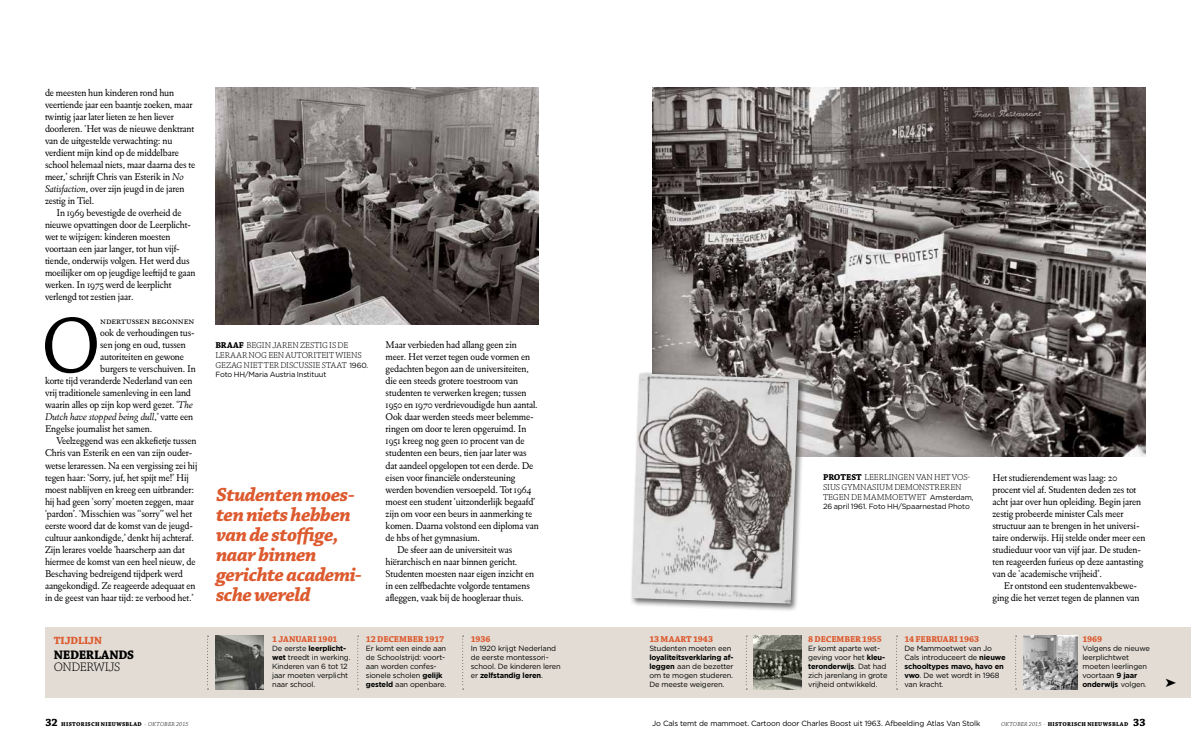
<style>
.page{position:relative;width:1191px;height:752px;background:#fff}
.page>*{position:absolute;margin:0;border:0;box-sizing:border-box;transform-origin:0 0}
.t1{font:83.8px "Chaparral Pro";color:#000}
.t2{font:italic 700 20px/20px "Chaparral Pro";letter-spacing:-.03em;color:#dd5a2f}
.t3{font:700 13px "Chaparral Pro";letter-spacing:-.025em;color:#000}
.t4{font:300 13px "Chaparral Pro";letter-spacing:-.04em;color:#000}
.t5{font:700 11px "Chaparral Pro";letter-spacing:-.01em;color:#dd5a2f}
.t6{font:10px/12px "Eldorado Text";letter-spacing:-.015em;color:#000}
.t7{font:italic 10px "Eldorado Text";letter-spacing:-.015em;color:#000}
.t8{font:10px "Eldorado Text Roman SC";letter-spacing:-.01em;color:#000}
.t9{font:300 9px/10px "Chaparral Pro";letter-spacing:-.005em;color:#000}
.t10{font:700 9px "Chaparral Pro";letter-spacing:-.005em;color:#dd5a2f}
.t11{font:7.5px/9px "Gotham";letter-spacing:-.02em;color:#000}
.t12{font:700 6px "Chaparral Pro";letter-spacing:.05em;color:#000}
.s1{font-style:italic}
.s2{font-style:normal}
.s3{font-weight:700}
.s4{font-family:"Gotham";font-weight:400;font-size:7.5px}
.s5{font-size:11px}
.s6{font-weight:300}
.s7{font-weight:300;font-style:italic}
</style>
<div class="page">
<div style="left:45px;top:626px;width:1146px;height:71px;background:#e2dcd4"></div>
<svg style="left:207px;top:635px;width:1px;height:54px"></svg>
<img style="left:215px;top:635px;width:49px;height:54px">
<svg style="left:357px;top:635px;width:2px;height:54px"></svg>
<svg style="left:462px;top:635px;width:2px;height:54px"></svg>
<svg style="left:746px;top:635px;width:1px;height:54px"></svg>
<img style="left:753px;top:635px;width:49px;height:54px">
<img style="left:1023px;top:635px;width:54px;height:54px">
<svg style="left:896px;top:635px;width:1px;height:54px"></svg>
<svg style="left:1015px;top:635px;width:1px;height:54px"></svg>
<img style="left:652px;top:88px;width:493px;height:368px">
<div style="left:629px;top:371px;width:177px;height:240px;background:#000;opacity:.6"></div>
<img style="left:631px;top:373px;width:167px;height:230px">
<img style="left:215px;top:88px;width:324px;height:236px">
<p class="t6" style="left:45px;top:87px;width:152px">de meesten hun kinderen rond hun veertiende jaar een baantje zoeken, maar twintig jaar later lieten ze hen liever doorleren. ‘Het was de nieuwe denktrant van de uitgestelde verwachting: nu verdient mijn kind op de middelbare school helemaal niets, maar daarna des te meer,’ schrijft Chris van Esterik in <span class="s1">No Satisfaction</span>, over zijn jeugd in de jaren zestig in Tiel.</p>
<p class="t6" style="left:45px;top:207px;width:152px;text-indent:11px">In 1969 bevestigde de overheid de nieuwe opvattingen door de Leerplicht&shy;wet te wijzigen: kinderen moesten voortaan een jaar langer, tot hun vijf&shy;tiende, onderwijs volgen. Het werd dus moeilijker om op jeugdige leeftijd te gaan werken. In 1975 werd de leerplicht verlengd tot zestien jaar.</p>
<h1 class="t1" style="left:41px;top:299px;width:62px">O</h1>
<p class="t8" style="left:100px;top:315px;width:96px">ndertussen begonnen</p>
<p class="t6" style="left:100px;top:327px;width:96px">ook de verhoudingen tus-</p>
<p class="t6" style="left:100px;top:339px;width:87px">sen jong en oud, tussen</p>
<p class="t6" style="left:100px;top:351px;width:85px">autoriteiten en gewone</p>
<p class="t6" style="left:100px;top:363px;width:97px">burgers te verschuiven. In</p>
<p class="t6" style="left:45px;top:375px;width:149px">korte tijd veranderde Nederland van een</p>
<p class="t6" style="left:45px;top:387px;width:147px">vrij traditionele samenleving in een land</p>
<p class="t6" style="left:45px;top:399px;width:150px">waarin alles op zijn kop werd gezet. ‘<span class="s1">The</span></p>
<p class="t7" style="left:45px;top:411px;width:150px">Dutch have stopped being dull<span class="s2">,’ vatte een</span></p>
<p class="t6" style="left:45px;top:423px;width:109px">Engelse journalist het samen.</p>
<p class="t6" style="left:56px;top:435px;width:142px">Veelzeggend was een akkefietje tussen</p>
<p class="t6" style="left:45px;top:447px;width:149px">Chris van Esterik en een van zijn ouder-</p>
<p class="t6" style="left:45px;top:459px;width:154px">wetse leraressen. Na een vergissing zei hij</p>
<p class="t6" style="left:45px;top:471px;width:145px">tegen haar: ‘Sorry, juf, het spijt me!’ Hij</p>
<p class="t6" style="left:45px;top:483px;width:151px">moest nablijven en kreeg een uitbrander:</p>
<p class="t6" style="left:45px;top:495px;width:150px">hij had geen ‘sorry’ moeten zeggen, maar</p>
<p class="t6" style="left:45px;top:507px;width:149px">‘pardon’. ‘Misschien was “sorry” wel het</p>
<p class="t6" style="left:45px;top:519px;width:150px">eerste woord dat de komst van de jeugd-</p>
<p class="t6" style="left:45px;top:531px;width:150px">cultuur aankondigde,’ denkt hij achteraf.</p>
<p class="t6" style="left:45px;top:543px;width:141px">Zijn lerares voelde ‘haarscherp aan dat</p>
<p class="t6" style="left:45px;top:555px;width:152px">hiermee de komst van een heel nieuw, de</p>
<p class="t6" style="left:45px;top:567px;width:139px">Beschaving bedreigend tijdperk werd</p>
<p class="t6" style="left:45px;top:579px;width:152px">aangekondigd. Ze reageerde adequaat en</p>
<p class="t6" style="left:45px;top:591px;width:150px">in de geest van haar tijd: ze verbood het.’</p>
<p class="t5" style="left:54px;top:633px;width:50px">TIJDLIJN</p>
<h3 class="t3" style="left:54px;top:647px;width:82px">NEDERLANDS</h3>
<h3 class="t4" style="left:54px;top:660px;width:68px">ONDERWIJS</h3>
<p class="t9" style="left:215px;top:341px;width:154px"><span class="s3">BRAAF</span> BEGIN JAREN ZESTIG IS DE<br>LERAAR NOG EEN AUTORITEIT WIENS<br>GEZAG NIET TER DISCUSSIE STAAT <span class="s4">1960.</span></p>
<p class="t11" style="left:215px;top:370px;width:113px">Foto HH/Maria Austria Instituut</p>
<h2 class="t2" style="left:216px;top:485px;width:147px">Studenten moes&shy;ten niets hebben van de stoffige, naar binnen gerichte academi&shy;sche wereld</h2>
<p class="t6" style="left:386px;top:339px;width:133px">Maar verbieden had allang geen zin</p>
<p class="t6" style="left:386px;top:351px;width:146px">meer. Het verzet tegen oude vormen en</p>
<p class="t6" style="left:386px;top:363px;width:145px">gedachten begon aan de universiteiten,</p>
<p class="t6" style="left:386px;top:375px;width:134px">die een steeds grotere toestroom van</p>
<p class="t6" style="left:386px;top:387px;width:142px">studenten te verwerken kregen; tussen</p>
<p class="t6" style="left:386px;top:399px;width:154px">1950 en 1970 verdrievoudigde hun aantal.</p>
<p class="t6" style="left:386px;top:411px;width:150px">Ook daar werden steeds meer belemme-</p>
<p class="t6" style="left:386px;top:423px;width:142px">ringen om door te leren opgeruimd. In</p>
<p class="t6" style="left:386px;top:435px;width:140px">1951 kreeg nog geen 10 procent van de</p>
<p class="t6" style="left:386px;top:447px;width:142px">studenten een beurs, tien jaar later was</p>
<p class="t6" style="left:386px;top:459px;width:149px">dat aandeel opgelopen tot een derde. De</p>
<p class="t6" style="left:386px;top:471px;width:131px">eisen voor financiële ondersteuning</p>
<p class="t6" style="left:386px;top:483px;width:147px">werden bovendien versoepeld. Tot 1964</p>
<p class="t6" style="left:386px;top:495px;width:151px">moest een student ‘uitzonderlijk begaafd’</p>
<p class="t6" style="left:386px;top:507px;width:148px">zijn om voor een beurs in aanmerking te</p>
<p class="t6" style="left:386px;top:519px;width:155px">komen. Daarna volstond een diploma van</p>
<p class="t6" style="left:386px;top:531px;width:96px">de hbs of het gymnasium.</p>
<p class="t6" style="left:397px;top:543px;width:117px">De sfeer aan de universiteit was</p>
<p class="t6" style="left:386px;top:555px;width:133px">hiërarchisch en naar binnen gericht.</p>
<p class="t6" style="left:386px;top:567px;width:150px">Studenten moesten naar eigen inzicht en</p>
<p class="t6" style="left:386px;top:579px;width:146px">in een zelfbedachte volgorde tentamens</p>
<p class="t6" style="left:386px;top:591px;width:140px">afleggen, vaak bij de hoogleraar thuis.</p>
<p class="t10" style="left:272px;top:633px;width:67px">1 JANUARI 1901</p>
<p class="t11" style="left:272px;top:643px;width:80px">De eerste <span class="s3">leerplicht&shy;wet</span> treedt in werking.<br>Kinderen van 6 tot 12 jaar moeten verplicht naar school.</p>
<p class="t10" style="left:366px;top:633px;width:80px">12 DECEMBER 1917</p>
<p class="t11" style="left:366px;top:643px;width:82px">Er komt een einde aan de Schoolstrijd: voort&shy;aan worden confes&shy;sionele scholen <span class="s3">gelijk gesteld</span> aan openbare.</p>
<p class="t10" style="left:471px;top:633px;width:21px">1936</p>
<p class="t11" style="left:471px;top:643px;width:92px">In 1920 krijgt Nederland de eerste montessori&shy;school. De kinderen leren er <span class="s3">zelfstandig leren</span>.</p>
<p class="t10" style="left:649px;top:633px;width:65px">13 MAART 1943</p>
<p class="t11" style="left:649px;top:643px;width:83px">Studenten moeten een</p>
<p class="t11" style="left:649px;top:652px;width:86px;text-align:justify"><span class="s3">loyaliteitsverklaring af&shy;leggen</span> aan de bezetter om te mogen studeren.<br>De meeste weigeren.</p>
<p class="t9" style="left:823px;top:472px;width:152px"><span class="s3">PROTEST</span> LEERLINGEN VAN HET VOS-<br>SIUS GYMNASIUM DEMONSTREREN<br>TEGEN DE MAMMOETWET <span class="s4">Amsterdam,</span></p>
<p class="t11" style="left:823px;top:502px;width:148px">26 april 1961. Foto HH/Spaarnestad Photo</p>
<p class="t6" style="left:992px;top:471px;width:155px">Het studierendement was laag: 20 procent viel af. Studenten deden zes tot acht jaar over hun opleiding. Begin jaren zestig probeerde minister Cals meer structuur aan te brengen in het universi&shy;taire onderwijs. Hij stelde onder meer een studieduur voor van vijf jaar. De studen&shy;ten reageerden furieus op deze aantasting van de ‘academische vrijheid’.</p>
<p class="t6" style="left:992px;top:579px;width:149px;text-align:right">Er ontstond een studentenvakbewe&shy;ging die het verzet tegen de plannen van</p>
<p class="t10" style="left:808px;top:633px;width:75px">8 DECEMBER 1955</p>
<p class="t11" style="left:808px;top:643px;width:81px">Er komt aparte wet&shy;geving voor het <span class="s3">kleu&shy;teronderwijs</span>. Dat had zich jarenlang in grote vrijheid ontwikkeld.</p>
<p class="t10" style="left:904px;top:633px;width:76px">14 FEBRUARI 1963</p>
<p class="t11" style="left:904px;top:643px;width:102px">De Mammoetwet van Jo<br>Cals introduceert de <span class="s3">nieuwe schooltypes mavo, havo en vwo</span>. De wet wordt in 1968 van kracht.</p>
<p class="t10" style="left:1082px;top:633px;width:21px">1969</p>
<p class="t11" style="left:1082px;top:643px;width:69px">Volgens de nieuwe leerplichtwet moeten leerlingen voortaan <span class="s3">9 jaar onderwijs</span> volgen.</p>
<p class="t12" style="left:45px;top:720px;width:145px"><span class="s5">32</span> HISTORISCH NIEUWSBLAD <span class="s6">·</span> <span class="s7">OKTOBER 2015</span></p>
<p class="t12" style="left:1001px;top:720px;width:146px"><span class="s7">OKTOBER 2015</span> <span class="s6">·</span> HISTORISCH NIEUWSBLAD <span class="s5">33</span></p>
<p class="t11" style="left:652px;top:718px;width:330px">Jo Cals temt de mammoet. Cartoon door Charles Boost uit 1963. Afbeelding Atlas Van Stolk</p>
</div>
